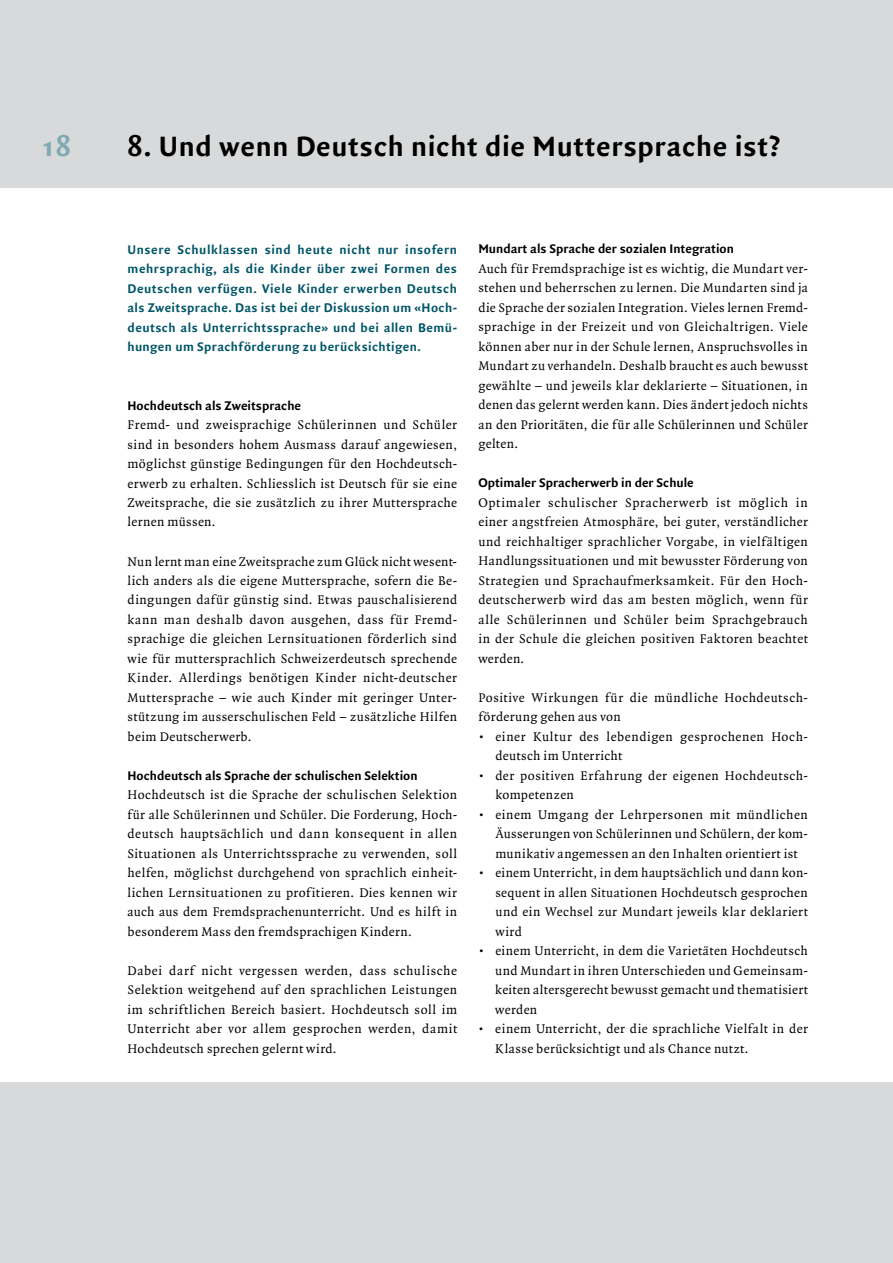
<style>
.page{position:relative;width:893px;height:1263px;background:#d7d9da}
.page>*{position:absolute;margin:0;border:0;box-sizing:border-box;transform-origin:0 0}
.t1{font:700 30px "Quadraat Sans";letter-spacing:.02em;color:#000}
.t2{font:700 30px "Quadraat Sans";color:#80aab3}
.t3{font:13.5px/19.5px "Quadraat";letter-spacing:.03em;color:#000;text-align:justify}
.t4{font:700 13.5px/19.5px "Quadraat Sans";letter-spacing:.025em;color:#005568;text-align:justify}
.t5{font:700 13.5px "Quadraat Sans";color:#000}
</style>
<div class="page">
<div style="left:0;top:189px;width:893px;height:893px;background:#fff"></div>
<h1 class="t2" style="left:43px;top:129px;width:30px">18</h1>
<h1 class="t1" style="left:128px;top:129px;width:654px">8. Und wenn Deutsch nicht die Muttersprache ist?</h1>
<p class="t4" style="left:128px;top:240px;width:331px">Unsere Schulklassen sind heute nicht nur insofern mehrsprachig, als die Kinder über zwei Formen des Deutschen verfügen. Viele Kinder erwerben Deutsch als Zweitsprache. Das ist bei der Diskussion um «Hoch&shy;deutsch als Unterrichtssprache» und bei allen Bemü&shy;hungen um Sprachförderung zu berücksichtigen.</p>
<p class="t5" style="left:128px;top:398px;width:175px">Hochdeutsch als Zweitsprache</p>
<p class="t3" style="left:128px;top:415px;width:331px">Fremd- und zweisprachige Schülerinnen und Schüler sind in besonders hohem Ausmass darauf angewiesen, möglichst günstige Bedingungen für den Hochdeutsch&shy;erwerb zu erhalten. Schliesslich ist Deutsch für sie eine Zweitsprache, die sie zusätzlich zu ihrer Muttersprache lernen müssen.</p>
<p class="t3" style="left:128px;top:552px;width:331px">Nun lernt man eine Zweitsprache zum Glück nicht wesent&shy;lich anders als die eigene Muttersprache, sofern die Be&shy;dingungen dafür günstig sind. Etwas pauschalisierend kann man deshalb davon ausgehen, dass für Fremd&shy;sprachige die gleichen Lernsituationen förderlich sind wie für muttersprachlich Schweizerdeutsch sprechende Kinder. Allerdings benötigen Kinder nicht-deutscher Muttersprache – wie auch Kinder mit geringer Unter&shy;stützung im ausserschulischen Feld – zusätzliche Hilfen beim Deutscherwerb.</p>
<p class="t5" style="left:128px;top:768px;width:292px">Hochdeutsch als Sprache der schulischen Selektion</p>
<p class="t3" style="left:128px;top:786px;width:331px">Hochdeutsch ist die Sprache der schulischen Selektion für alle Schülerinnen und Schüler. Die Forderung, Hoch&shy;deutsch hauptsächlich und dann konsequent in allen Situationen als Unterrichtssprache zu verwenden, soll helfen, möglichst durchgehend von sprachlich einheit&shy;lichen Lernsituationen zu profitieren. Dies kennen wir auch aus dem Fremdsprachenunterricht. Und es hilft in besonderem Mass den fremdsprachigen Kindern.</p>
<p class="t3" style="left:128px;top:961px;width:331px">Dabei darf nicht vergessen werden, dass schulische Selektion weitgehend auf den sprachlichen Leistungen im schriftlichen Bereich basiert. Hochdeutsch soll im Unterricht aber vor allem gesprochen werden, damit Hochdeutsch sprechen gelernt wird.</p>
<p class="t5" style="left:478px;top:241px;width:257px">Mundart als Sprache der sozialen Integration</p>
<p class="t3" style="left:478px;top:259px;width:331px">Auch für Fremdsprachige ist es wichtig, die Mundart ver&shy;stehen und beherrschen zu lernen. Die Mundarten sind ja die Sprache der sozialen Integration. Vieles lernen Fremd&shy;sprachige in der Freizeit und von Gleichaltrigen. Viele können aber nur in der Schule lernen, Anspruchsvolles in Mundart zu verhandeln. Deshalb braucht es auch bewusst gewählte – und jeweils klar deklarierte – Situationen, in denen das gelernt werden kann. Dies ändert jedoch nichts an den Prioritäten, die für alle Schülerinnen und Schüler gelten.</p>
<p class="t5" style="left:478px;top:475px;width:217px">Optimaler Spracherwerb in der Schule</p>
<p class="t3" style="left:478px;top:493px;width:331px">Optimaler schulischer Spracherwerb ist möglich in einer angstfreien Atmosphäre, bei guter, verständlicher und reichhaltiger sprachlicher Vorgabe, in vielfältigen Handlungssituationen und mit bewusster Förderung von Strategien und Sprachaufmerksamkeit. Für den Hoch&shy;deutscherwerb wird das am besten möglich, wenn für alle Schülerinnen und Schüler beim Sprachgebrauch in der Schule die gleichen positiven Faktoren beachtet werden.</p>
<p class="t3" style="left:478px;top:688px;width:331px">Positive Wirkungen für die mündliche Hochdeutsch&shy;förderung gehen aus von</p>
<p class="t3" style="left:495px;top:727px;width:314px;text-indent:-17px">• einer Kultur des lebendigen gesprochenen Hoch&shy;deutsch im Unterricht</p>
<p class="t3" style="left:495px;top:766px;width:314px;text-indent:-17px">• der positiven Erfahrung der eigenen Hochdeutsch&shy;kompetenzen</p>
<p class="t3" style="left:495px;top:805px;width:314px;text-indent:-17px">• einem Umgang der Lehrpersonen mit mündlichen Äusserungen von Schülerinnen und Schülern, der kom&shy;munikativ angemessen an den Inhalten orientiert ist</p>
<p class="t3" style="left:495px;top:864px;width:314px;text-indent:-17px">• einem Unterricht, in dem hauptsächlich und dann kon&shy;sequent in allen Situationen Hochdeutsch gesprochen und ein Wechsel zur Mundart jeweils klar deklariert wird</p>
<p class="t3" style="left:495px;top:941px;width:314px;text-indent:-17px">• einem Unterricht, in dem die Varietäten Hochdeutsch und Mundart in ihren Unterschieden und Gemeinsam&shy;keiten altersgerecht bewusst gemacht und thematisiert werden</p>
<p class="t3" style="left:495px;top:1019px;width:314px;text-indent:-17px">• einem Unterricht, der die sprachliche Vielfalt in der<br>Klasse berücksichtigt und als Chance nutzt.</p>
</div>
